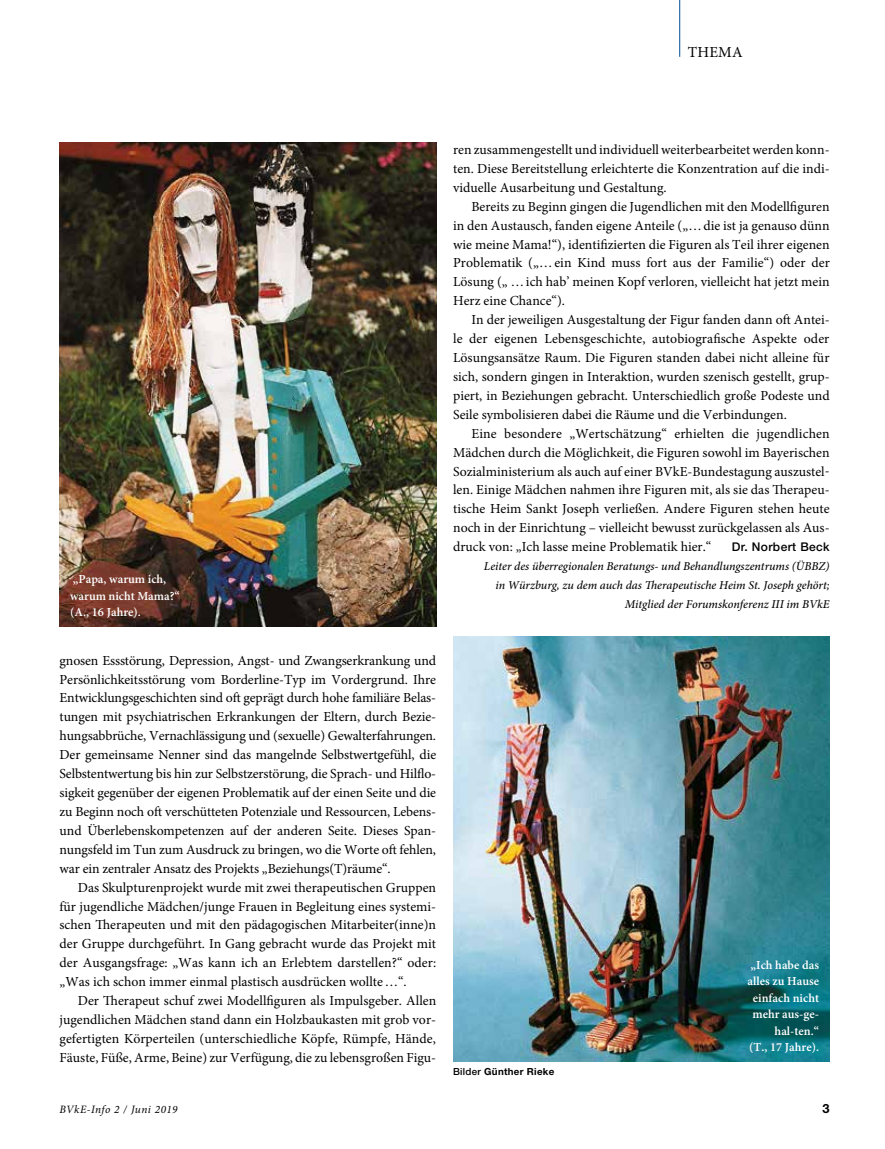
<style>
.page{position:relative;width:885px;height:1149px;background:#fff}
.page>*{position:absolute;margin:0;border:0;box-sizing:border-box;transform-origin:0 0}
.t1{font:15.3px "Minion Pro";letter-spacing:.01em;color:#000}
.t2{font:13.8px/18.9px "Minion Pro";color:#000;text-align:justify}
.t3{font:700 12.75px "Helvetica Neue LT Std";color:#000}
.t4{font:600 12.3px/16.5px "Minion Pro";color:#fff}
.t5{font:italic 500 12px/18.9px "Minion Pro";color:#000;text-align:right}
.t6{font:500 12px "Helvetica Neue LT Std";letter-spacing:.03em;color:#000}
.t7{font:italic 11.25px "Minion Pro";letter-spacing:.035em;color:#000}
.t8{font:700 9.75px "Helvetica Neue LT Std";letter-spacing:.03em;color:#000}
.s1{font-weight:500}
</style>
<div class="page">
<hr style="left:679px;top:0;width:1px;height:57px;background:#004f95">
<img style="left:60px;top:142px;width:376px;height:484px">
<img style="left:453px;top:636px;width:376px;height:425px">
<p class="t1" style="left:687px;top:42px;width:56px">THEMA</p>
<p class="t4" style="left:70px;top:570px;width:111px">„Papa, warum ich, warum nicht Mama?“ (A., 16 Jahre).</p>
<p class="t2" style="left:60px;top:650px;width:378px">gnosen Essstörung, Depression, Angst- und Zwangserkrankung und Persönlichkeitsstörung vom Borderline-Typ im Vordergrund. Ihre Entwicklungsgeschichten sind oft geprägt durch hohe familiäre Belas&shy;tungen mit psychiatrischen Erkrankungen der Eltern, durch Bezie&shy;hungsabbrüche, Vernachlässigung und (sexuelle) Gewalterfahrungen.<br>Der gemeinsame Nenner sind das mangelnde Selbstwertgefühl, die Selbstentwertung bis hin zur Selbstzerstörung, die Sprach- und Hilflo&shy;sigkeit gegenüber der eigenen Problematik auf der einen Seite und die zu Beginn noch oft verschütteten Potenziale und Ressourcen, Lebens&shy;und Überlebenskompetenzen auf der anderen Seite. Dieses Span&shy;nungsfeld im Tun zum Ausdruck zu bringen, wo die Worte oft fehlen, war ein zentraler Ansatz des Projekts „Beziehungs(T)räume“.</p>
<p class="t2" style="left:60px;top:877px;width:378px;text-indent:18px">Das Skulpturenprojekt wurde mit zwei therapeutischen Gruppen für jugendliche Mädchen/junge Frauen in Begleitung eines systemi&shy;schen Therapeuten und mit den pädagogischen Mitarbeiter(inne)n der Gruppe durchgeführt. In Gang gebracht wurde das Projekt mit der Ausgangsfrage: „Was kann ich an Erlebtem darstellen?“ oder: „Was ich schon immer einmal plastisch ausdrücken wollte…“.</p>
<p class="t2" style="left:60px;top:991px;width:378px;text-indent:18px">Der Therapeut schuf zwei Modellfiguren als Impulsgeber. Allen jugendlichen Mädchen stand dann ein Holzbaukasten mit grob vor&shy;gefertigten Körperteilen (unterschiedliche Köpfe, Rümpfe, Hände, Fäuste, Füße, Arme, Beine) zur Verfügung, die zu lebensgroßen Figu-</p>
<p class="t2" style="left:453px;top:140px;width:378px">ren zusammengestellt und individuell weiterbearbeitet werden konn&shy;ten. Diese Bereitstellung erleichterte die Konzentration auf die indi&shy;viduelle Ausarbeitung und Gestaltung.</p>
<p class="t2" style="left:453px;top:197px;width:378px;text-indent:18px">Bereits zu Beginn gingen die Jugendlichen mit den Modellfiguren in den Austausch, fanden eigene Anteile („…die ist ja genauso dünn wie meine Mama!“), identifizierten die Figuren als Teil ihrer eigenen Problematik („…ein Kind muss fort aus der Familie“) oder der Lösung („ …ich hab’ meinen Kopf verloren, vielleicht hat jetzt mein Herz eine Chance“).</p>
<p class="t2" style="left:453px;top:310px;width:378px;text-indent:18px">In der jeweiligen Ausgestaltung der Figur fanden dann oft Antei&shy;le der eigenen Lebensgeschichte, autobiografische Aspekte oder Lösungsansätze Raum. Die Figuren standen dabei nicht alleine für sich, sondern gingen in Interaktion, wurden szenisch gestellt, grup&shy;piert, in Beziehungen gebracht. Unterschiedlich große Podeste und Seile symbolisieren dabei die Räume und die Verbindungen.</p>
<p class="t2" style="left:453px;top:424px;width:378px;text-indent:18px">Eine besondere „Wertschätzung“ erhielten die jugendlichen Mädchen durch die Möglichkeit, die Figuren sowohl im Bayerischen Sozialministerium als auch auf einer BVkE-Bundestagung auszustel&shy;len. Einige Mädchen nahmen ihre Figuren mit, als sie das Therapeu&shy;tische Heim Sankt Joseph verließen. Andere Figuren stehen heute noch in der Einrichtung – vielleicht bewusst zurückgelassen als Aus&shy;druck von: „Ich lasse meine Problematik hier.“</p>
<p class="t6" style="left:731px;top:539px;width:99px">Dr. Norbert Beck</p>
<p class="t5" style="left:484px;top:556px;width:347px">Leiter des überregionalen Beratungs- und Behandlungszentrums (ÜBBZ) in Würzburg, zu dem auch das Therapeutische Heim St. Joseph gehört;<br>Mitglied der Forumskonferenz III im BVkE</p>
<p class="t8" style="left:453px;top:1065px;width:103px"><span class="s1">Bilder</span> Günther Rieke</p>
<p class="t4" style="left:747px;top:956px;width:73px;text-align:right">„Ich habe das alles zu Hause einfach nicht mehr aus-ge&shy;hal-ten.“<br>(T., 17 Jahre).</p>
<p class="t7" style="left:60px;top:1101px;width:119px">BVkE-Info 2 / Juni 2019</p>
<p class="t3" style="left:822px;top:1100px;width:9px">3</p>
</div>
